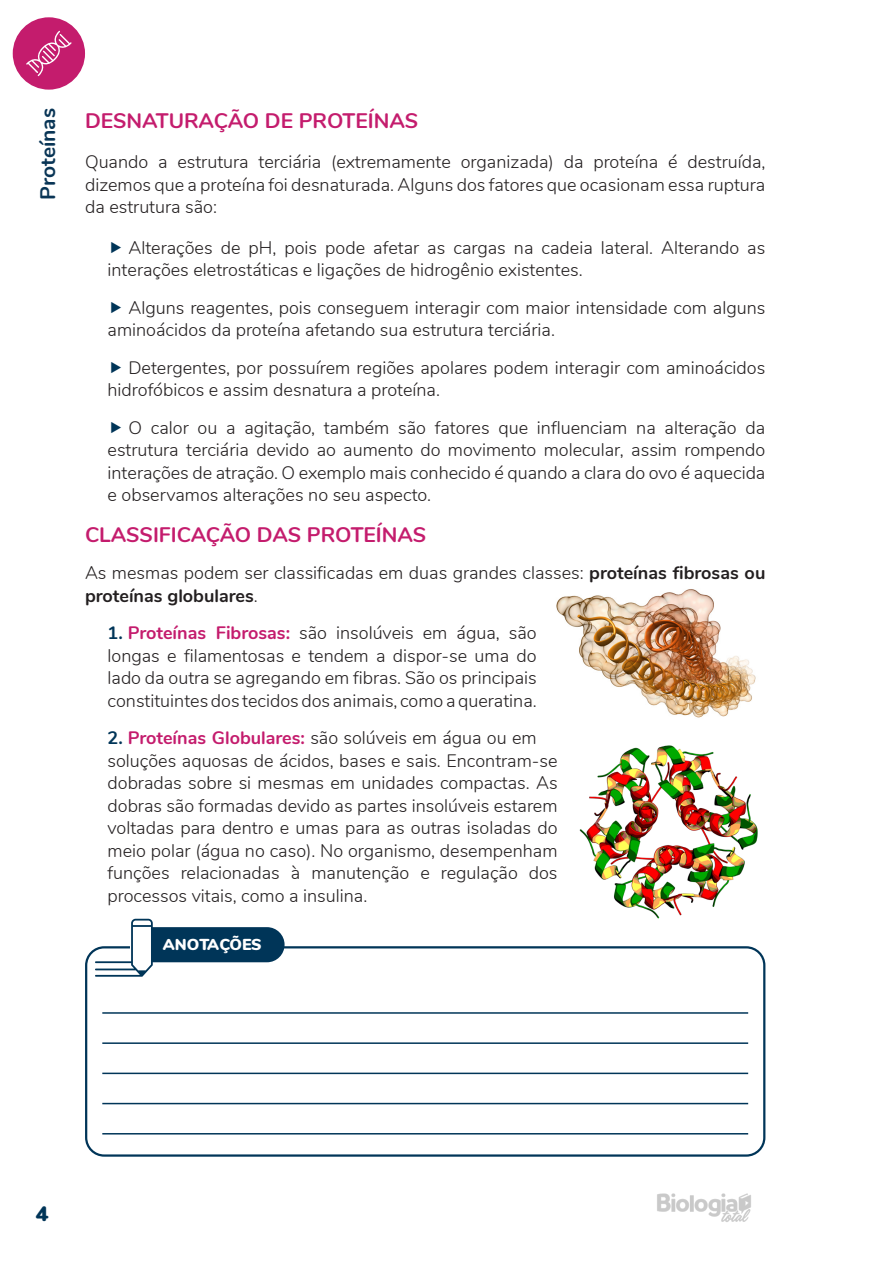
<style>
.page{position:relative;width:893px;height:1263px;background:#fff}
.page>*{position:absolute;margin:0;border:0;box-sizing:border-box;transform-origin:0 0}
.TÍTULO_PEQUENO_1{font:700 21px "Nunito";color:#c41c6d}
.t1{font:700 21px "Nunito";letter-spacing:-.005em;color:#093556}
.t2{font:900 21px "Nunito";color:#003558}
.TEXTO{font:300 18px/22.5px "Nunito";color:#231f20}
.t3{font:900 15.9px "Nunito";color:#fff}
.s1{font-weight:700}
.s2{font-weight:700;color:#003558}
.s3{font-weight:700;color:#c41c6d}
</style>
<div class="page">
<img style="left:657px;top:1193px;width:94px;height:29px">
<div style="left:13px;top:17px;width:72px;height:73px;background:#c41c6d;border-radius:50%"></div>
<svg style="left:26px;top:31px;width:46px;height:45px"></svg>
<div style="left:85px;top:946px;width:680px;height:211px;border:2px solid #003558;border-radius:18px"></div>
<svg style="left:95px;top:919px;width:190px;height:58px"></svg>
<hr style="left:102px;top:1012px;width:646px;height:2px;background:#003558">
<hr style="left:102px;top:1042px;width:646px;height:2px;background:#003558">
<hr style="left:102px;top:1072px;width:646px;height:2px;background:#003558">
<hr style="left:102px;top:1103px;width:646px;height:1px;background:#003558">
<hr style="left:102px;top:1133px;width:646px;height:1px;background:#003558">
<img style="left:556px;top:589px;width:200px;height:129px">
<img style="left:579px;top:745px;width:179px;height:174px">
<p class="t1" style="left:32px;top:200px;width:93px;rotate:-90deg">Proteínas</p>
<p class="TÍTULO_PEQUENO_1" style="left:85px;top:105px;width:335px">DESNATURAÇÃO DE PROTEÍNAS</p>
<p class="TEXTO" style="left:85px;top:150px;width:682px;text-align:justify">Quando a estrutura terciária (extremamente organizada) da proteína é destruída, dizemos que a proteína foi desnaturada. Alguns dos fatores que ocasionam essa ruptura da estrutura são:</p>
<p class="TEXTO" style="left:108px;top:235px;width:659px;text-indent:21px">Alterações de pH, pois pode afetar as cargas na cadeia lateral. Alterando as interações eletrostáticas e ligações de hidrogênio existentes.</p>
<p class="TEXTO" style="left:108px;top:295px;width:659px;text-indent:21px">Alguns reagentes, pois conseguem interagir com maior intensidade com alguns aminoácidos da proteína afetando sua estrutura terciária.</p>
<p class="TEXTO" style="left:108px;top:355px;width:659px;text-indent:21px">Detergentes, por possuírem regiões apolares podem interagir com aminoácidos hidrofóbicos e assim desnatura a proteína.</p>
<p class="TEXTO" style="left:108px;top:415px;width:659px;text-align:justify;text-indent:21px">O calor ou a agitação, também são fatores que influenciam na alteração da estrutura terciária devido ao aumento do movimento molecular, assim rompendo interações de atração. O exemplo mais conhecido é quando a clara do ovo é aquecida e observamos alterações no seu aspecto.</p>
<p class="TÍTULO_PEQUENO_1" style="left:85px;top:519px;width:343px">CLASSIFICAÇÃO DAS PROTEÍNAS</p>
<p class="TEXTO" style="left:85px;top:561px;width:682px">As mesmas podem ser classificadas em duas grandes classes: <span class="s1">proteínas fibrosas ou proteínas globulares</span>.</p>
<p class="TEXTO" style="left:108px;top:621px;width:431px;text-align:justify"><span class="s2">1.</span> <span class="s3">Proteínas Fibrosas:</span> são insolúveis em água, são longas e filamentosas e tendem a dispor-se uma do lado da outra se agregando em fibras. São os principais constituintes dos tecidos dos animais, como a queratina.</p>
<p class="TEXTO" style="left:108px;top:726px;width:452px"><span class="s2">2.</span> <span class="s3">Proteínas Globulares:</span> são solúveis em água ou em soluções aquosas de ácidos, bases e sais. Encontram-se dobradas sobre si mesmas em unidades compactas. As dobras são formadas devido as partes insolúveis estarem voltadas para dentro e umas para as outras isoladas do meio polar (água no caso). No organismo, desempenham funções relacionadas à manutenção e regulação dos processos vitais, como a insulina.</p>
<p class="t3" style="left:163px;top:932px;width:100px">ANOTAÇÕES</p>
<p class="t2" style="left:36px;top:1198px;width:14px">4</p>
</div>
